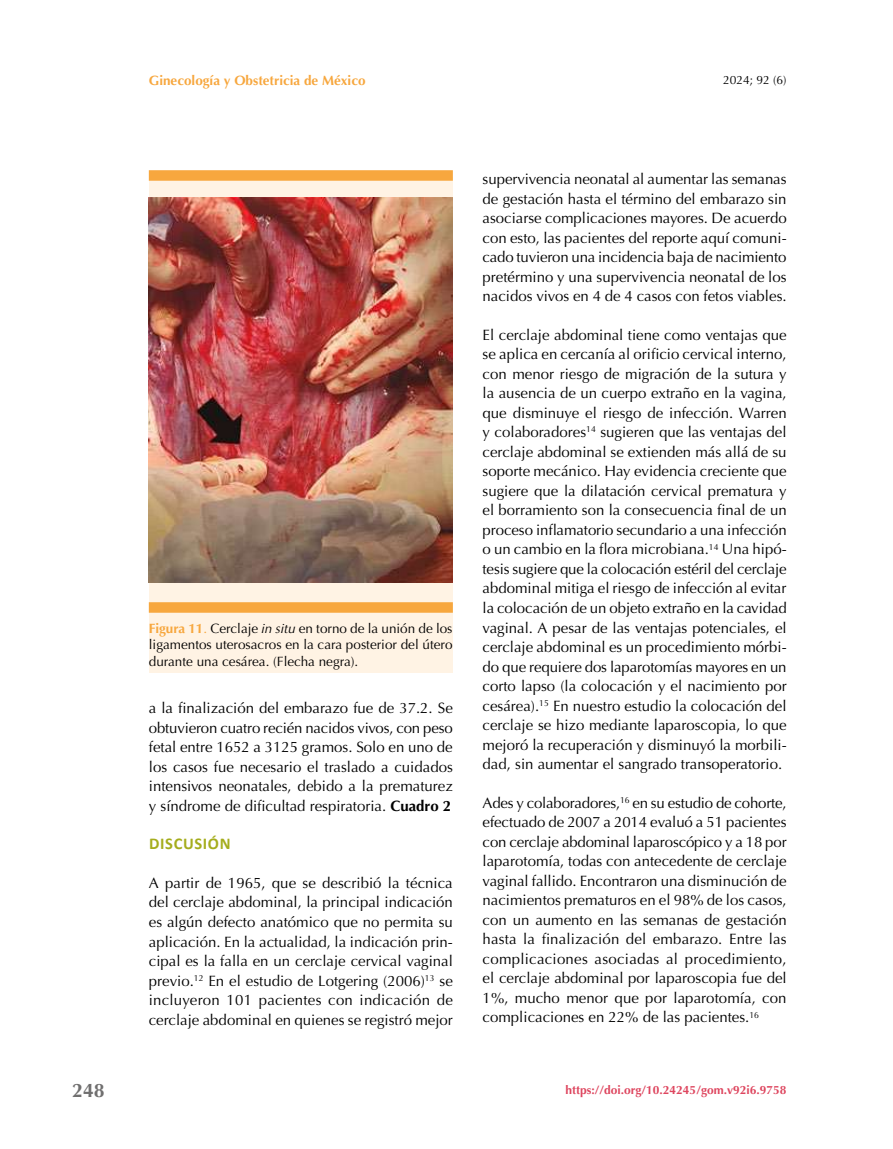
<style>
.page{position:relative;width:893px;height:1149px;background:#fff}
.page>*{position:absolute;margin:0;border:0;box-sizing:border-box;transform-origin:0 0}
.t1{font:700 19.5px "Optima";color:#706f6f}
.t2{font:700 16.5px "Calibri";letter-spacing:.04em;color:#a5ad1d}
.t3{font:15px/19.5px "Optima";color:#000;text-align:justify}
.t4{font:13.5px/16.5px "Optima";color:#000;text-align:justify}
.t5{font:700 13.5px "Optima";color:#f7a73e}
.t6{font:700 12px "Optima";color:#de465f}
.t7{font:12px "Optima";color:#000}
.s1{font-weight:700;color:#f7a73e}
.s2{color:#f7a73e}
.s3{font-style:italic}
.s4{font-weight:700}
</style>
<div class="page">
<div style="left:149px;top:177px;width:304px;height:495px;background:#fff3e4"></div>
<div style="left:149px;top:602px;width:304px;height:10px;background:#f7a73e"></div>
<div style="left:149px;top:170px;width:304px;height:11px;background:#f7a73e"></div>
<img style="left:149px;top:197px;width:304px;height:385px">
<h1 class="t1" style="left:72px;top:1079px;width:34px">248</h1>
<p class="t5" style="left:149px;top:73px;width:218px">Ginecología y Obstetricia de México</p>
<p class="t7" style="left:723px;top:73px;width:65px">2024; 92 (6)</p>
<p class="t4" style="left:149px;top:620px;width:305px"><span class="s1">Figura 11</span><span class="s2">.</span> Cerclaje <span class="s3">in situ</span> en torno de la unión de los ligamentos uterosacros en la cara posterior del útero durante una cesárea. (Flecha negra).</p>
<p class="t3" style="left:149px;top:698px;width:306px">a la finalización del embarazo fue de 37.2. Se obtuvieron cuatro recién nacidos vivos, con peso fetal entre 1652 a 3125 gramos. Solo en uno de los casos fue necesario el traslado a cuidados intensivos neonatales, debido a la prematurez y síndrome de dificultad respiratoria. <span class="s4">Cuadro 2</span></p>
<p class="t2" style="left:149px;top:831px;width:83px">DISCUSIÓN</p>
<p class="t3" style="left:149px;top:873px;width:306px">A partir de 1965, que se describió la técnica del cerclaje abdominal, la principal indicación es algún defecto anatómico que no permita su aplicación. En la actualidad, la indicación prin&shy;cipal es la falla en un cerclaje cervical vaginal previo.<sup>12</sup> En el estudio de Lotgering (2006)<sup>13</sup> se incluyeron 101 pacientes con indicación de cerclaje abdominal en quienes se registró mejor</p>
<p class="t3" style="left:483px;top:169px;width:306px">supervivencia neonatal al aumentar las semanas de gestación hasta el término del embarazo sin asociarse complicaciones mayores. De acuerdo con esto, las pacientes del reporte aquí comuni&shy;cado tuvieron una incidencia baja de nacimiento pretérmino y una supervivencia neonatal de los nacidos vivos en 4 de 4 casos con fetos viables.</p>
<p class="t3" style="left:483px;top:325px;width:306px">El cerclaje abdominal tiene como ventajas que se aplica en cercanía al orificio cervical interno, con menor riesgo de migración de la sutura y la ausencia de un cuerpo extraño en la vagina, que disminuye el riesgo de infección. Warren y colaboradores<sup>14</sup> sugieren que las ventajas del cerclaje abdominal se extienden más allá de su soporte mecánico. Hay evidencia creciente que sugiere que la dilatación cervical prematura y el borramiento son la consecuencia final de un proceso inflamatorio secundario a una infección o un cambio en la flora microbiana.<sup>14</sup> Una hipó&shy;tesis sugiere que la colocación estéril del cerclaje abdominal mitiga el riesgo de infección al evitar la colocación de un objeto extraño en la cavidad vaginal. A pesar de las ventajas potenciales, el cerclaje abdominal es un procedimiento mórbi&shy;do que requiere dos laparotomías mayores en un corto lapso (la colocación y el nacimiento por cesárea).<sup>15</sup> En nuestro estudio la colocación del cerclaje se hizo mediante laparoscopia, lo que mejoró la recuperación y disminuyó la morbili&shy;dad, sin aumentar el sangrado transoperatorio.</p>
<p class="t3" style="left:483px;top:792px;width:306px">Ades y colaboradores,<sup>16</sup> en su estudio de cohorte, efectuado de 2007 a 2014 evaluó a 51 pacientes con cerclaje abdominal laparoscópico y a 18 por laparotomía, todas con antecedente de cerclaje vaginal fallido. Encontraron una disminución de nacimientos prematuros en el 98% de los casos, con un aumento en las semanas de gestación hasta la finalización del embarazo. Entre las complicaciones asociadas al procedimiento, el cerclaje abdominal por laparoscopia fue del 1%, mucho menor que por laparotomía, con complicaciones en 22% de las pacientes.<sup>16</sup></p>
<p class="t6" style="left:566px;top:1082px;width:222px">https://doi.org/10.24245/gom.v92i6.9758</p>
</div>
